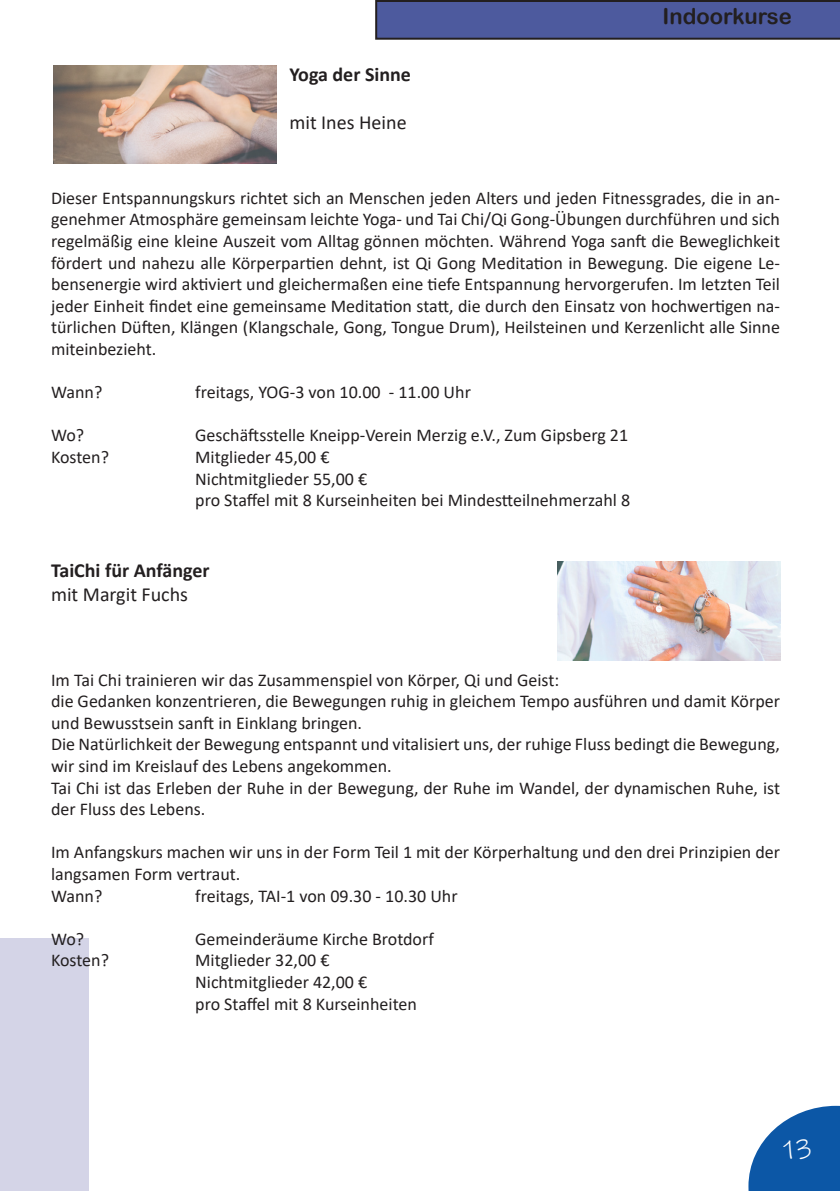
<style>
.page{position:relative;width:840px;height:1191px;background:#fff}
.page>*{position:absolute;margin:0;border:0;box-sizing:border-box;transform-origin:0 0}
.t1{font:26px "Ink Free";color:#fff}
.t2{font:22px "Arial Rounded MT Bold";color:#231f20}
.t3{font:700 20px "Calibri";color:#231f20}
.t4{font:20px "Calibri";color:#231f20}
.t5{font:18px/21.6px "Calibri";color:#231f20}
</style>
<div class="page">
<svg style="left:748px;top:1105px;width:91px;height:86px"></svg>
<div style="left:0;top:938px;width:89px;height:253px;background:#d4d4e7"></div>
<svg style="left:375px;top:0;width:464px;height:40px;background:#4a5591"></svg>
<img style="left:54px;top:65px;width:222px;height:98px">
<img style="left:557px;top:562px;width:222px;height:98px">
<p class="t3" style="left:289px;top:60px;width:123px">Yoga der Sinne</p>
<p class="t4" style="left:289px;top:108px;width:119px">mit Ines Heine</p>
<p class="t2" style="left:662px;top:3px;width:131px">Indoorkurse</p>
<p class="t5" style="left:51px;top:187px;width:730px;text-align:justify">Dieser Entspannungskurs richtet sich an Menschen jeden Alters und jeden Fitnessgrades, die in an&shy;genehmer Atmosphäre gemeinsam leichte Yoga- und Tai Chi/Qi Gong-Übungen durchführen und sich regelmäßig eine kleine Auszeit vom Alltag gönnen möchten. Während Yoga sanft die Beweglichkeit fördert und nahezu alle Körperpartien dehnt, ist Qi Gong Meditation in Bewegung. Die eigene Le&shy;bensenergie wird aktiviert und gleichermaßen eine tiefe Entspannung hervorgerufen. Im letzten Teil jeder Einheit findet eine gemeinsame Meditation statt, die durch den Einsatz von hochwertigen na&shy;türlichen Düften, Klängen (Klangschale, Gong, Tongue Drum), Heilsteinen und Kerzenlicht alle Sinne miteinbezieht.</p>
<p class="t5" style="left:51px;top:381px;width:53px">Wann?</p>
<p class="t5" style="left:195px;top:381px;width:277px">freitags, YOG-3 von 10.00 - 11.00 Uhr</p>
<p class="t5" style="left:51px;top:424px;width:35px">Wo?</p>
<p class="t5" style="left:195px;top:424px;width:434px">Geschäftsstelle Kneipp-Verein Merzig e.V., Zum Gipsberg 21</p>
<p class="t5" style="left:51px;top:446px;width:59px">Kosten?</p>
<p class="t5" style="left:195px;top:446px;width:136px">Mitglieder 45,00 €</p>
<p class="t5" style="left:195px;top:467px;width:173px">Nichtmitglieder 55,00 €</p>
<p class="t5" style="left:195px;top:489px;width:436px">pro Staffel mit 8 Kurseinheiten bei Mindestteilnehmerzahl 8</p>
<p class="t3" style="left:51px;top:556px;width:160px">TaiChi für Anfänger</p>
<p class="t4" style="left:51px;top:580px;width:138px">mit Margit Fuchs</p>
<p class="t5" style="left:51px;top:668px;width:509px">Im Tai Chi trainieren wir das Zusammenspiel von Körper, Qi und Geist:</p>
<p class="t5" style="left:51px;top:690px;width:730px">die Gedanken konzentrieren, die Bewegungen ruhig in gleichem Tempo ausführen und damit Körper und Bewusstsein sanft in Einklang bringen.</p>
<p class="t5" style="left:51px;top:733px;width:730px">Die Natürlichkeit der Bewegung entspannt und vitalisiert uns, der ruhige Fluss bedingt die Bewegung, wir sind im Kreislauf des Lebens angekommen.</p>
<p class="t5" style="left:51px;top:776px;width:730px">Tai Chi ist das Erleben der Ruhe in der Bewegung, der Ruhe im Wandel, der dynamischen Ruhe, ist der Fluss des Lebens.</p>
<p class="t5" style="left:51px;top:841px;width:730px">Im Anfangskurs machen wir uns in der Form Teil 1 mit der Körperhaltung und den drei Prinzipien der langsamen Form vertraut.</p>
<p class="t5" style="left:51px;top:884px;width:53px">Wann?</p>
<p class="t5" style="left:195px;top:884px;width:264px">freitags, TAI-1 von 09.30 - 10.30 Uhr</p>
<p class="t5" style="left:51px;top:927px;width:35px">Wo?</p>
<p class="t5" style="left:195px;top:927px;width:240px">Gemeinderäume Kirche Brotdorf</p>
<p class="t5" style="left:51px;top:949px;width:59px">Kosten?</p>
<p class="t5" style="left:195px;top:949px;width:136px">Mitglieder 32,00 €</p>
<p class="t5" style="left:195px;top:970px;width:173px">Nichtmitglieder 42,00 €</p>
<p class="t5" style="left:195px;top:992px;width:223px">pro Staffel mit 8 Kurseinheiten</p>
<h1 class="t1" style="left:783px;top:1130px;width:31px">13</h1>
</div>
